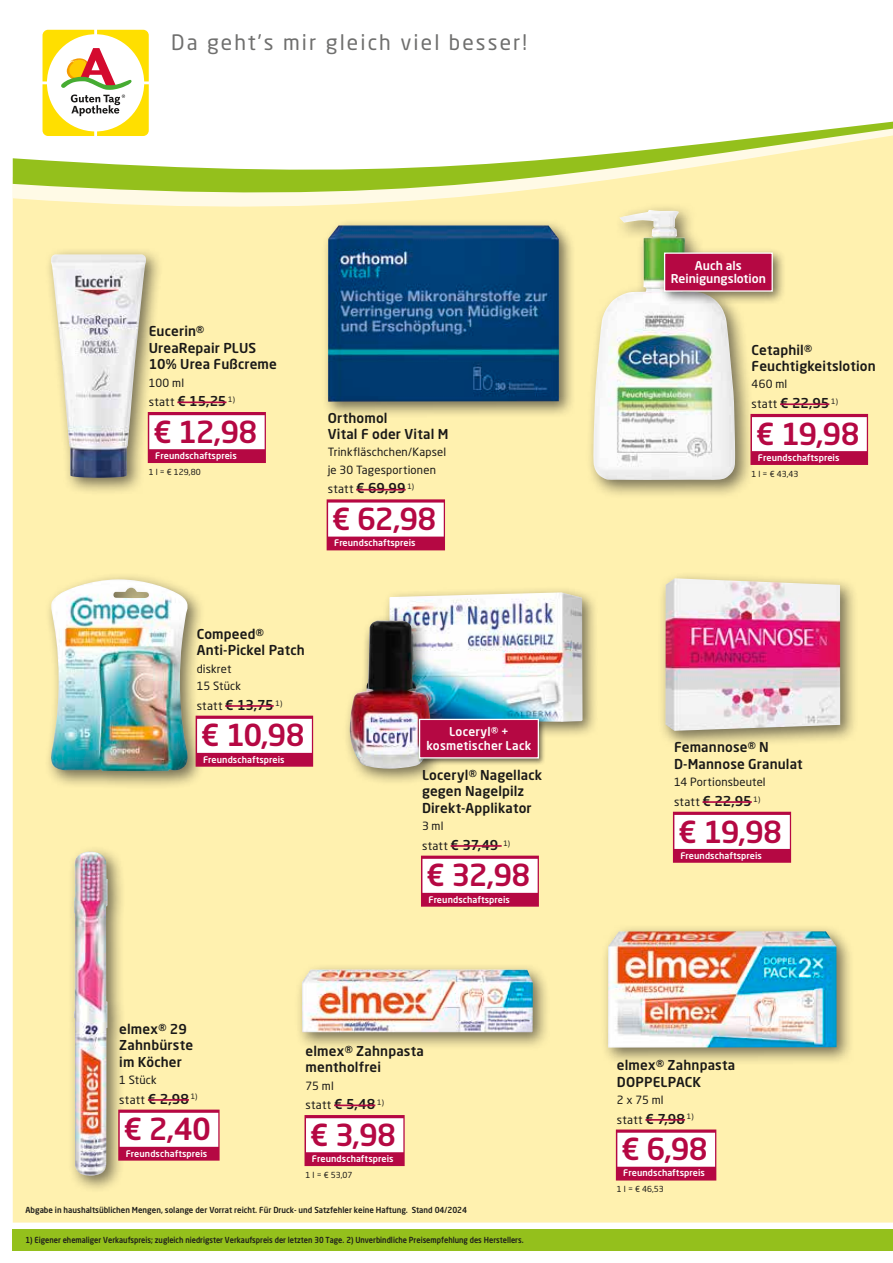
<style>
.page{position:relative;width:893px;height:1263px;background:#fff}
.page>*{position:absolute;margin:0;border:0;box-sizing:border-box;transform-origin:0 0}
._04_Angebotspreis{font:500 30px "Neo Sans Pro";letter-spacing:-.025em;color:#b50843}
.t1{font:21px "Neo Sans Pro";letter-spacing:.1em;color:#6f6f6e}
._01_Artikel{font:500 13.5px/16.5px "Neo Sans Pro";letter-spacing:.01em;color:#1a1918}
._03_statt_Preis{font:500 13.5px "Neo Sans Pro";letter-spacing:-.01em;color:#1a1918}
._01_Artikel-2{font:500 12px/13.5px "Neo Sans Pro";letter-spacing:.015em;color:#fff;text-align:center}
._01_Produkt{font:500 12px/13.5px "Neo Sans Pro";color:#fff;text-align:center}
._03_statt_Preis-2{font:11.55px "Neo Sans Pro";letter-spacing:.025em;color:#1a1918}
._02_Text{font:11.25px "Neo Sans Pro";letter-spacing:.015em;color:#1a1918}
._07_T_Wirberaten{font:500 9px "Neo Sans Pro";letter-spacing:.01em;color:#fff}
.t2{font:500 8.25px "Neo Sans Pro";color:#1d1d1b;scale:.9 1}
.t3{font:500 8.25px "Neo Sans Pro";color:#1d1d1b;scale:.95 1}
._05_Grundpreis{font:8.25px "Neo Sans Pro";color:#1a1918}
.s1{font-weight:400;font-size:11.55px}
.s2{font-weight:500;font-size:13.5px}
</style>
<div class="page">
<div style="left:13px;top:95px;width:880px;height:1127px;background:#fff1af"></div>
<svg style="left:43px;top:30px;width:106px;height:91px"></svg>
<div style="left:13px;top:1229px;width:880px;height:21px;background:#94c01c"></div>
<svg style="left:13px;top:121px;width:880px;height:88px"></svg>
<div style="left:44px;top:247px;width:120px;height:249px;background:#1a1918;opacity:.6"></div>
<img style="left:51px;top:254px;width:95px;height:224px">
<div style="left:148px;top:412px;width:118px;height:51px;background:#b50843"></div>
<div style="left:149px;top:415px;width:116px;height:34px;background:#fff"></div>
<hr style="left:177px;top:401px;width:49px;height:2px;background:#b50843">
<div style="left:44px;top:572px;width:162px;height:217px;background:#1a1918;opacity:.6"></div>
<img style="left:50px;top:579px;width:139px;height:192px">
<div style="left:196px;top:716px;width:117px;height:51px;background:#b50843"></div>
<div style="left:197px;top:719px;width:115px;height:34px;background:#fff"></div>
<hr style="left:225px;top:705px;width:49px;height:2px;background:#b50843">
<div style="left:658px;top:571px;width:201px;height:178px;background:#1a1918;opacity:.6"></div>
<img style="left:665px;top:578px;width:175px;height:153px">
<div style="left:673px;top:812px;width:118px;height:51px;background:#b50843"></div>
<div style="left:674px;top:815px;width:116px;height:34px;background:#fff"></div>
<hr style="left:703px;top:801px;width:49px;height:2px;background:#b50843">
<div style="left:67px;top:845px;width:59px;height:348px;background:#1a1918;opacity:.6"></div>
<img style="left:74px;top:851px;width:34px;height:325px">
<div style="left:118px;top:1109px;width:102px;height:51px;background:#b50843"></div>
<div style="left:120px;top:1113px;width:98px;height:34px;background:#fff"></div>
<hr style="left:148px;top:1099px;width:41px;height:2px;background:#b50843">
<div style="left:294px;top:962px;width:257px;height:88px;background:#1a1918;opacity:.6"></div>
<img style="left:302px;top:969px;width:231px;height:63px">
<div style="left:304px;top:1115px;width:101px;height:51px;background:#b50843"></div>
<div style="left:306px;top:1118px;width:97px;height:34px;background:#fff"></div>
<hr style="left:334px;top:1104px;width:41px;height:2px;background:#b50843">
<div style="left:601px;top:924px;width:254px;height:142px;background:#1a1918;opacity:.6"></div>
<img style="left:608px;top:931px;width:228px;height:116px">
<div style="left:616px;top:1129px;width:100px;height:51px;background:#b50843"></div>
<div style="left:617px;top:1133px;width:98px;height:34px;background:#fff"></div>
<hr style="left:645px;top:1119px;width:40px;height:2px;background:#b50843">
<div style="left:585px;top:203px;width:169px;height:296px;background:#1a1918;opacity:.6"></div>
<img style="left:593px;top:210px;width:142px;height:270px">
<div style="left:750px;top:414px;width:118px;height:51px;background:#b50843"></div>
<div style="left:752px;top:417px;width:115px;height:34px;background:#fff"></div>
<hr style="left:780px;top:403px;width:49px;height:2px;background:#b50843">
<div style="left:659px;top:247px;width:128px;height:58px;background:#1a1918;opacity:.6"></div>
<div style="left:665px;top:253px;width:107px;height:38px;background:#b50843"></div>
<div style="left:664px;top:252px;width:109px;height:40px;border:1px solid #fff"></div>
<div style="left:360px;top:586px;width:239px;height:166px;background:#1a1918;opacity:.6"></div>
<img style="left:366px;top:592px;width:217px;height:144px">
<div style="left:421px;top:856px;width:118px;height:51px;background:#b50843"></div>
<div style="left:422px;top:859px;width:116px;height:34px;background:#fff"></div>
<hr style="left:451px;top:845px;width:51px;height:2px;background:#b50843">
<div style="left:343px;top:613px;width:105px;height:173px;background:#1a1918;opacity:.6"></div>
<img style="left:350px;top:620px;width:82px;height:149px">
<div style="left:416px;top:716px;width:130px;height:49px;background:#1a1918;opacity:.6"></div>
<div style="left:420px;top:719px;width:118px;height:39px;background:#b50843"></div>
<div style="left:419px;top:719px;width:120px;height:39px;border:1px solid #fff"></div>
<div style="left:321px;top:219px;width:255px;height:200px;background:#1a1918;opacity:.6"></div>
<img style="left:328px;top:225px;width:231px;height:177px">
<div style="left:327px;top:499px;width:118px;height:51px;background:#b50843"></div>
<div style="left:328px;top:503px;width:116px;height:34px;background:#fff"></div>
<hr style="left:356px;top:489px;width:50px;height:1px;background:#b50843">
<p class="t1" style="left:171px;top:30px;width:357px">Da geht’s mir gleich viel besser!</p>
<p class="_01_Artikel" style="left:149px;top:322px;width:57px">Eucerin®</p>
<p class="_01_Artikel" style="left:149px;top:339px;width:109px">UreaRepair PLUS</p>
<p class="_01_Artikel" style="left:149px;top:355px;width:130px">10% Urea Fußcreme</p>
<p class="_02_Text" style="left:149px;top:375px;width:37px">100 ml</p>
<p class="_03_statt_Preis" style="left:149px;top:393px;width:88px"><span class="s1">statt</span> € 15,25 <sup>1)</sup></p>
<p class="_04_Angebotspreis" style="left:153px;top:413px;width:106px">€ 12,98</p>
<p class="_07_T_Wirberaten" style="left:155px;top:450px;width:83px">Freundschaftspreis</p>
<p class="_05_Grundpreis" style="left:149px;top:467px;width:53px">1 l = € 129,80</p>
<p class="_01_Artikel" style="left:328px;top:409px;width:122px">Orthomol<br>Vital F oder Vital M</p>
<p class="_02_Text" style="left:328px;top:445px;width:120px">Trinkfläschchen/Kapsel</p>
<p class="_02_Text" style="left:328px;top:463px;width:110px">je 30 Tagesportionen</p>
<p class="_03_statt_Preis" style="left:328px;top:480px;width:88px"><span class="s1">statt</span> € 69,99 <sup>1)</sup></p>
<p class="_04_Angebotspreis" style="left:332px;top:500px;width:106px">€ 62,98</p>
<p class="_07_T_Wirberaten" style="left:334px;top:537px;width:83px">Freundschaftspreis</p>
<p class="_01_Artikel" style="left:197px;top:625px;width:110px">Compeed®<br>Anti-Pickel Patch</p>
<p class="_02_Text" style="left:197px;top:662px;width:36px">diskret</p>
<p class="_02_Text" style="left:197px;top:679px;width:46px">15 Stück</p>
<p class="_03_statt_Preis" style="left:197px;top:696px;width:87px"><span class="s1">statt</span> € 13,75 <sup>1)</sup></p>
<p class="_04_Angebotspreis" style="left:201px;top:716px;width:105px">€ 10,98</p>
<p class="_07_T_Wirberaten" style="left:203px;top:754px;width:83px">Freundschaftspreis</p>
<p class="_01_Artikel-2" style="left:426px;top:725px;width:106px">Loceryl® + kosmetischer Lack</p>
<p class="_01_Artikel" style="left:422px;top:766px;width:122px">Loceryl® Nagellack gegen Nagelpilz</p>
<p class="_01_Artikel" style="left:422px;top:799px;width:111px">Direkt-Applikator</p>
<p class="_02_Text" style="left:422px;top:819px;width:23px">3 ml</p>
<p class="_03_statt_Preis" style="left:422px;top:836px;width:90px"><span class="s1">statt</span> € 37,49 <sup>1)</sup></p>
<p class="_04_Angebotspreis" style="left:426px;top:856px;width:106px">€ 32,98</p>
<p class="_07_T_Wirberaten" style="left:428px;top:893px;width:83px">Freundschaftspreis</p>
<p class="_01_Artikel" style="left:119px;top:1020px;width:75px">elmex® 29<br>Zahnbürste im Köcher</p>
<p class="_02_Text" style="left:119px;top:1073px;width:39px">1 Stück</p>
<p class="_03_statt_Preis-2" style="left:119px;top:1092px;width:80px">statt <span class="s2">€ 2,98</span> <sup>1)</sup></p>
<p class="_04_Angebotspreis" style="left:124px;top:1110px;width:89px">€ 2,40</p>
<p class="_07_T_Wirberaten" style="left:126px;top:1147px;width:83px">Freundschaftspreis</p>
<p class="_01_Artikel" style="left:306px;top:1042px;width:120px">elmex® Zahnpasta mentholfrei</p>
<p class="_02_Text" style="left:306px;top:1078px;width:30px">75 ml</p>
<p class="_03_statt_Preis-2" style="left:306px;top:1098px;width:80px">statt <span class="s2">€ 5,48</span> <sup>1)</sup></p>
<p class="_04_Angebotspreis" style="left:310px;top:1116px;width:88px">€ 3,98</p>
<p class="_07_T_Wirberaten" style="left:312px;top:1153px;width:83px">Freundschaftspreis</p>
<p class="_05_Grundpreis" style="left:306px;top:1170px;width:48px">1 l = € 53,07</p>
<p class="t3" style="left:26px;top:1205px;width:466px">Abgabe in haushaltsüblichen Mengen, solange der Vorrat reicht. Für Druck- und Satzfehler keine Haftung. Stand 04/2024</p>
<p class="t2" style="left:26px;top:1234px;width:555px">1) Eigener ehemaliger Verkaufspreis; zugleich niedrigster Verkaufspreis der letzten 30 Tage. 2) Unverbindliche Preisempfehlung des Herstellers.</p>
<p class="_01_Produkt" style="left:671px;top:258px;width:97px">Auch als<br>Reinigungslotion</p>
<p class="_01_Artikel" style="left:751px;top:341px;width:62px">Cetaphil®</p>
<p class="_01_Artikel" style="left:751px;top:357px;width:126px">Feuchtigkeitslotion</p>
<p class="_02_Text" style="left:751px;top:377px;width:37px">460 ml</p>
<p class="_03_statt_Preis" style="left:751px;top:394px;width:88px"><span class="s1">statt</span> € 22,95 <sup>1)</sup></p>
<p class="_04_Angebotspreis" style="left:756px;top:415px;width:105px">€ 19,98</p>
<p class="_07_T_Wirberaten" style="left:758px;top:452px;width:83px">Freundschaftspreis</p>
<p class="_05_Grundpreis" style="left:751px;top:469px;width:48px">1 l = € 43,43</p>
<p class="_01_Artikel" style="left:674px;top:739px;width:130px">Femannose® N<br>D-Mannose Granulat</p>
<p class="_02_Text" style="left:674px;top:775px;width:93px">14 Portionsbeutel</p>
<p class="_03_statt_Preis" style="left:674px;top:792px;width:88px"><span class="s1">statt</span> € 22,95 <sup>1)</sup></p>
<p class="_04_Angebotspreis" style="left:678px;top:812px;width:105px">€ 19,98</p>
<p class="_07_T_Wirberaten" style="left:680px;top:850px;width:83px">Freundschaftspreis</p>
<p class="_01_Artikel" style="left:617px;top:1056px;width:120px">elmex® Zahnpasta</p>
<p class="_01_Artikel" style="left:617px;top:1073px;width:86px">DOPPELPACK</p>
<p class="_02_Text" style="left:617px;top:1093px;width:48px">2 x 75 ml</p>
<p class="_03_statt_Preis-2" style="left:617px;top:1112px;width:78px">statt <span class="s2">€ 7,98</span> <sup>1)</sup></p>
<p class="_04_Angebotspreis" style="left:621px;top:1130px;width:88px">€ 6,98</p>
<p class="_07_T_Wirberaten" style="left:623px;top:1167px;width:83px">Freundschaftspreis</p>
<p class="_05_Grundpreis" style="left:617px;top:1184px;width:48px">1 l = € 46,53</p>
</div>
